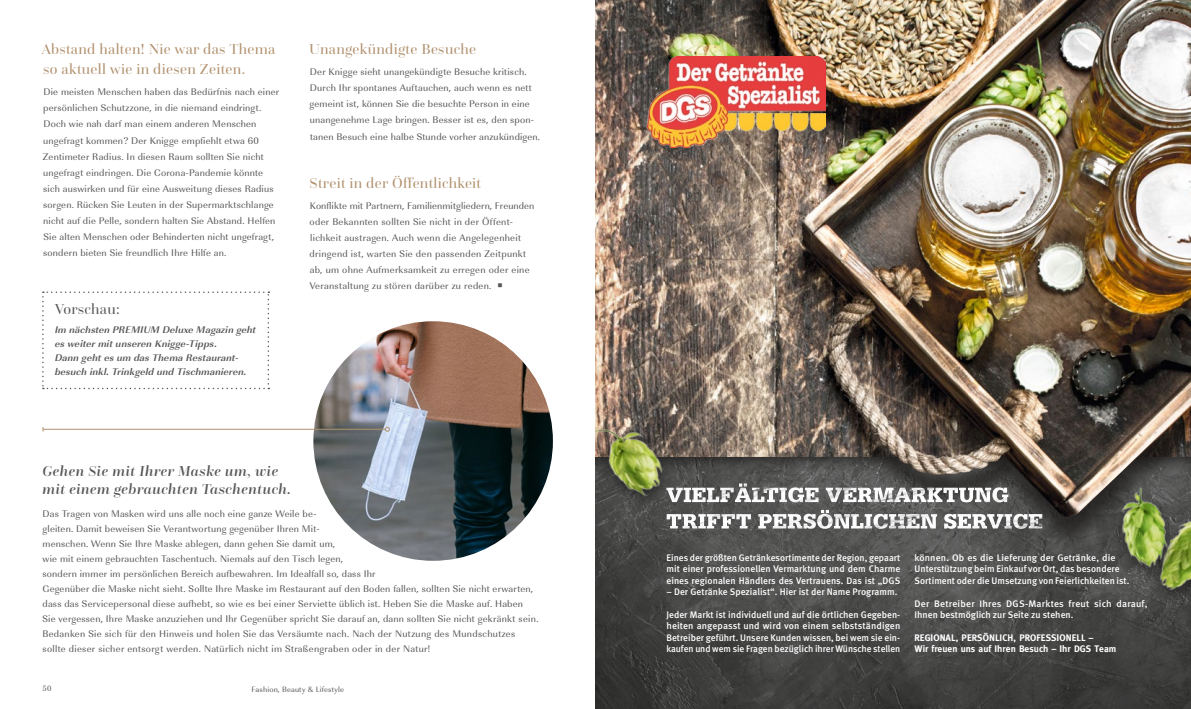
<style>
.page{position:relative;width:1191px;height:709px;background:#fff}
.page>*{position:absolute;margin:0;border:0;box-sizing:border-box;transform-origin:0 0}
.t1{font:15px/20px "Questa Grande";letter-spacing:.02em;color:#b1906d}
.t2{font:italic 500 15px/18px "Questa Grande";letter-spacing:.03em;color:#565655}
.t3{font:15px "Questa Grande";letter-spacing:.02em;color:#565655}
.t4{font:10px/16px "Imperial URW";letter-spacing:.02em;color:#565655}
.t5{font:italic 700 10px/14px "Imperial URW";letter-spacing:.02em;color:#565655}
.t6{font:500 9.5px/11.4px "Meta";letter-spacing:.005em;color:#fff;text-align:justify}
.t7{font:700 9.5px/11.4px "Meta";letter-spacing:.005em;color:#fff}
.t8{font:8px "Imperial URW";letter-spacing:.02em;color:#565655}
</style>
<div class="page">
<img style="left:313px;top:321px;width:240px;height:240px;border-radius:120px">
<hr style="left:43px;top:429px;width:342px;height:1px;background:#b1906d">
<svg style="left:385px;top:427px;width:5px;height:5px"></svg>
<img style="left:595px;top:473px;width:596px;height:236px">
<div style="left:595px;top:0;width:596px;height:473px;background:#181716;opacity:.75"></div>
<div style="left:864px;top:411px;width:327px;height:141px;background:#181716;opacity:.75"></div>
<img style="left:875px;top:407px;width:302px;height:110px">
<img style="left:682px;top:510px;width:345px;height:19px">
<img style="left:739px;top:483px;width:269px;height:19px">
<div style="left:1149px;top:504px;width:42px;height:103px;background:#181716;opacity:.75"></div>
<img style="left:1151px;top:497px;width:40px;height:108px">
<div style="left:1111px;top:482px;width:68px;height:101px;background:#181716;opacity:.75"></div>
<img style="left:1118px;top:475px;width:56px;height:97px">
<img style="left:595px;top:394px;width:82px;height:117px">
<img style="left:647px;top:57px;width:178px;height:90px">
<svg style="left:42px;top:291px;width:227px;height:98px"></svg>
<h1 class="t1" style="left:42px;top:39px;width:235px">Abstand halten! Nie war das Thema so aktuell wie in diesen Zeiten.</h1>
<p class="t4" style="left:43px;top:84px;width:238px">Die meisten Menschen haben das Bedürfnis nach einer persönlichen Schutzzone, in die niemand eindringt.<br>Doch wie nah darf man einem anderen Menschen ungefragt kommen? Der Knigge empfiehlt etwa 60<br>Zentimeter Radius. In diesen Raum sollten Sie nicht ungefragt eindringen. Die Corona-Pandemie könnte sich auswirken und für eine Ausweitung dieses Radius sorgen. Rücken Sie Leuten in der Supermarktschlange nicht auf die Pelle, sondern halten Sie Abstand. Helfen Sie alten Menschen oder Behinderten nicht ungefragt, sondern bieten Sie freundlich Ihre Hilfe an.</p>
<h1 class="t3" style="left:55px;top:300px;width:66px">Vorschau:</h1>
<p class="t5" style="left:55px;top:323px;width:203px">Im nächsten PREMIUM Deluxe Magazin geht es weiter mit unseren Knigge-Tipps.<br>Dann geht es um das Thema Restaurant&shy;besuch inkl. Trinkgeld und Tischmanieren.</p>
<h1 class="t1" style="left:309px;top:39px;width:168px">Unangekündigte Besuche</h1>
<p class="t4" style="left:310px;top:64px;width:232px">Der Knigge sieht unangekündigte Besuche kritisch.<br>Durch Ihr spontanes Auftauchen, auch wenn es nett gemeint ist, können Sie die besuchte Person in eine unangenehme Lage bringen. Besser ist es, den spon&shy;tanen Besuch eine halbe Stunde vorher anzukündigen.</p>
<h1 class="t1" style="left:309px;top:172px;width:173px">Streit in der Öffentlichkeit</h1>
<p class="t4" style="left:310px;top:197px;width:226px">Konflikte mit Partnern, Familienmitgliedern, Freunden oder Bekannten sollten Sie nicht in der Öffent&shy;lichkeit austragen. Auch wenn die Angelegenheit dringend ist, warten Sie den passenden Zeitpunkt ab, um ohne Aufmerksamkeit zu erregen oder eine Veranstaltung zu stören darüber zu reden. ▪</p>
<h1 class="t2" style="left:43px;top:461px;width:250px">Gehen Sie mit Ihrer Maske um, wie mit einem gebrauchten Taschentuch.</h1>
<p class="t4" style="left:43px;top:506px;width:497px;line-height:15px">Das Tragen von Masken wird uns alle noch eine ganze Weile be-<br>gleiten. Damit beweisen Sie Verantwortung gegenüber Ihren Mit-<br>menschen. Wenn Sie Ihre Maske ablegen, dann gehen Sie damit um,<br>wie mit einem gebrauchten Taschentuch. Niemals auf den Tisch legen,<br>sondern immer im persönlichen Bereich aufbewahren. Im Idealfall so, dass Ihr<br>Gegenüber die Maske nicht sieht. Sollte Ihre Maske im Restaurant auf den Boden fallen, sollten Sie nicht erwarten, dass das Servicepersonal diese aufhebt, so wie es bei einer Serviette üblich ist. Heben Sie die Maske auf. Haben Sie vergessen, Ihre Maske anzuziehen und Ihr Gegenüber spricht Sie darauf an, dann sollten Sie nicht gekränkt sein.<br>Bedanken Sie sich für den Hinweis und holen Sie das Versäumte nach. Nach der Nutzung des Mundschutzes sollte dieser sicher entsorgt werden. Natürlich nicht im Straßengraben oder in der Natur!</p>
<p class="t8" style="left:43px;top:683px;width:10px">50</p>
<p class="t8" style="left:251px;top:683px;width:94px">Fashion, Beauty &amp; Lifestyle</p>
<p class="t6" style="left:666px;top:552px;width:235px">Eines der größten Getränkesortimente der Region, gepaart mit einer professionellen Vermarktung und dem Charme eines regionalen Händlers des Vertrauens. Das ist „DGS</p>
<p class="t6" style="left:666px;top:586px;width:232px">– Der Getränke Spezialist“. Hier ist der Name Programm.</p>
<p class="t6" style="left:666px;top:609px;width:235px">Jeder Markt ist individuell und auf die örtlichen Gegeben&shy;heiten angepasst und wird von einem selbstständigen Betreiber geführt. Unsere Kunden wissen, bei wem sie ein&shy;kaufen und wem sie Fragen bezüglich ihrer Wünsche stellen</p>
<p class="t6" style="left:914px;top:552px;width:216px;text-align:left">können. Ob es die Lieferung der Getränke, die<br>Unterstützung beim Einkauf vor Ort, das besondere<br>Sortiment oder die Umsetzung von Feierlichkeiten ist.</p>
<p class="t6" style="left:914px;top:597px;width:234px">Der Betreiber Ihres DGS-Marktes freut sich darauf,<br>Ihnen bestmöglich zur Seite zu stehen.</p>
<p class="t7" style="left:914px;top:632px;width:203px">REGIONAL, PERSÖNLICH, PROFESSIONELL –<br>Wir freuen uns auf Ihren Besuch – Ihr DGS Team</p>
</div>
